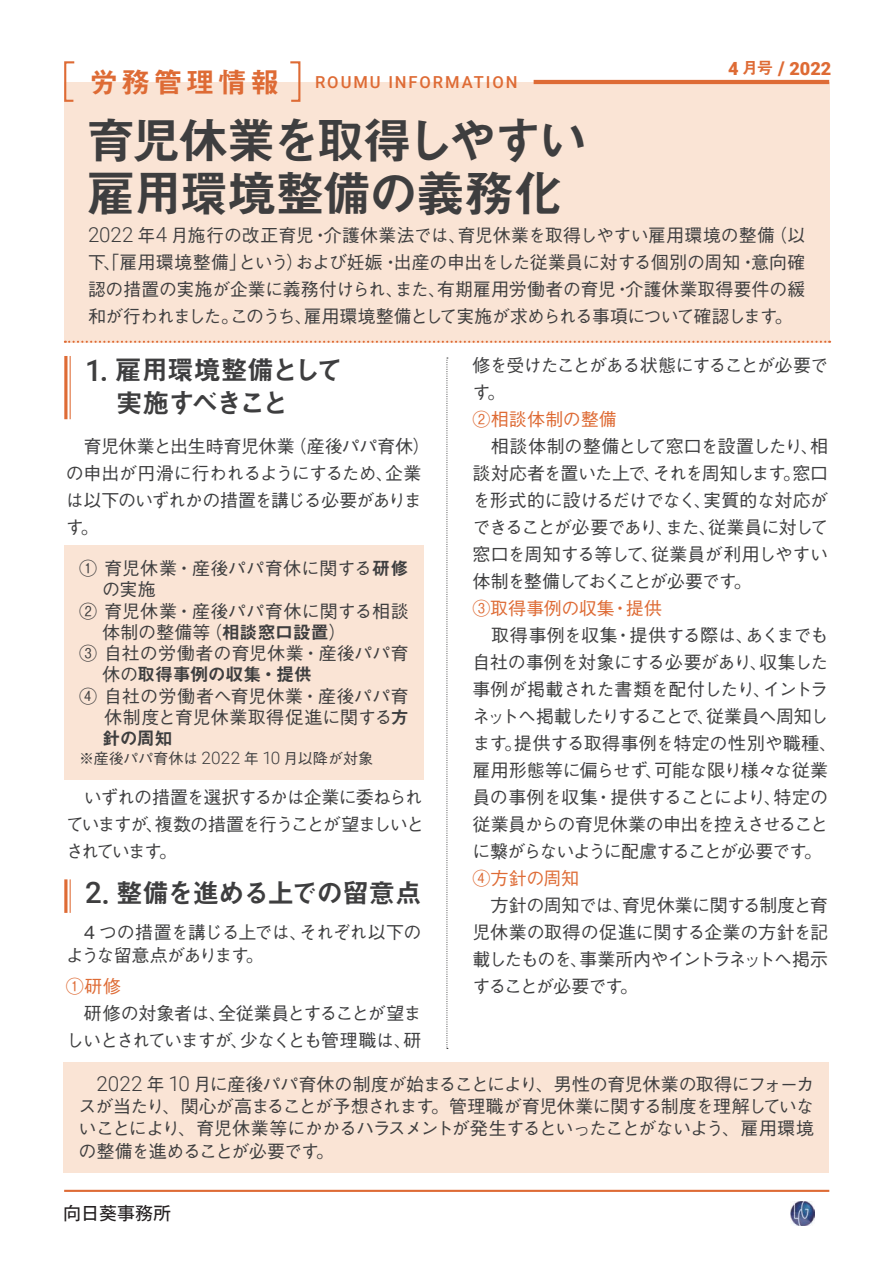
<style>
.page{position:relative;width:893px;height:1263px;background:#fff}
.page>*{position:absolute;margin:0;border:0;box-sizing:border-box;transform-origin:0 0}
.t1{font:49.5px/53.1px "Midashi Go Pr 6 N MB31 90 msp RKSJ H";letter-spacing:-.05em;color:#3e3e3f}
.t2{font:27px/33px "Midashi Go Pr 6 N MB31 90 msp RKSJ H";letter-spacing:-.05em;color:#3e3e3f}
.t3{font:900 18.15px "Roboto";color:#de6b35}
.t4{font:18px/27px "Gothic BBB Pr 6 N Medium 90 msp RKSJ H";letter-spacing:-.04em;color:#3e3e3f;text-align:justify}
.t5{font:18px "Gothic BBB Pr 6 N Medium 90 msp RKSJ H";letter-spacing:.01em;color:#3e3e3f}
.t6{font:18px/21.3px "Gothic BBB Pr 6 N Medium 90 msp RKSJ H";color:#3e3e3f;text-align:right}
.t7{font:18px "Gothic BBB Pr 6 N Medium 90 msp RKSJ H";letter-spacing:.005em;color:#de6b35}
.t8{font:18px/27px "Gothic BBB Pr 6 N Medium 90 msp RKSJ H";letter-spacing:-.065em;color:#3e3e3f}
.t9{font:18px "Gothic BBB Pr 6 N Medium 90 msp RKSJ H";letter-spacing:.005em;color:#3e3e3f}
.t10{font:18px "Midashi Go Pr 6 N MB31 90 msp RKSJ H";letter-spacing:-.025em;color:#3e3e3f}
.t11{font:18px "Motoya L Cedar W3 90 ms RKSJ H";color:#231f20}
.t12{font:500 16.5px "Roboto";letter-spacing:.12em;color:#de6b35}
.t13{font:15px "Gothic BBB Pr 6 N Medium 90 msp RKSJ H";color:#3e3e3f}
.s1{font-family:"Midashi Go Pr 6 N MB31 90 msp RKSJ H";font-weight:400;font-size:16.5px}
.s2{font-size:18.9px}
.s3{font-family:"Midashi Go Pr 6 N MB31 90 msp RKSJ H";font-weight:400;font-size:28.8px}
.s4{font-family:"Roboto";font-weight:300;font-size:20.7px}
.s5{font-family:"Roboto";font-weight:500;font-size:29.7px}
.s6{font-family:"Roboto";font-weight:500;font-size:31.05px}
.s7{font-family:"Midashi Go Pr 6 N MB31 90 msp RKSJ H"}
.s8{font-family:"Gothic BBB Pr 6 N Medium 90 msp RKSJ H"}
.s9{font-family:"Roboto";font-weight:300;font-size:17.25px}
</style>
<div class="page">
<img style="left:790px;top:1201px;width:24px;height:25px">
<div style="left:64px;top:82px;width:765px;height:260px;background:#fae4d5"></div>
<svg style="left:65px;top:341px;width:765px;height:2px"></svg>
<hr style="left:534px;top:80px;width:295px;height:4px;background:#de6b35">
<svg style="left:64px;top:61px;width:11px;height:41px"></svg>
<svg style="left:290px;top:61px;width:11px;height:41px"></svg>
<hr style="left:64px;top:1190px;width:765px;height:2px;background:#de6b35">
<hr style="left:70px;top:356px;width:1px;height:63px;background:#de6b35">
<hr style="left:64px;top:356px;width:3px;height:63px;background:#de6b35">
<hr style="left:70px;top:879px;width:1px;height:34px;background:#de6b35">
<hr style="left:64px;top:879px;width:3px;height:34px;background:#de6b35">
<svg style="left:446px;top:358px;width:2px;height:691px"></svg>
<div style="left:64px;top:1062px;width:765px;height:111px;background:#fae4d5"></div>
<div style="left:64px;top:545px;width:360px;height:235px;background:#fae4d5"></div>
<p class="t3" style="left:728px;top:58px;width:105px">4 <span class="s1">月号</span> <span class="s2">/</span> 2022</p>
<p class="t12" style="left:89px;top:73px;width:430px"><span class="s3">労務管理情報　</span>ROUMU INFORMATION</p>
<h1 class="t1" style="left:86px;top:120px;width:503px">育児休業を取得しやすい雇用環境整備の義務化</h1>
<p class="t4" style="left:88px;top:224px;width:719px"><span class="s4">2022</span> 年<span class="s4">4</span> 月施行の改正育児・介護休業法では、育児休業を取得しやすい雇用環境の整備（以下、「雇用環境整備」という）および妊娠・出産の申出をした従業員に対する個別の周知・意向確認の措置の実施が企業に義務付けられ、また、有期雇用労働者の育児・介護休業取得要件の緩和が行われました。このうち、雇用環境整備として実施が求められる事項について確認します。</p>
<h2 class="t2" style="left:116px;top:357px;width:229px;text-indent:-31px"><span class="s5">1</span><span class="s6">.</span> 雇用環境整備として実施すべきこと</h2>
<p class="t4" style="left:66px;top:435px;width:366px;text-align:left">　育児休業と出生時育児休業（産後パパ育休）の申出が円滑に行われるようにするため、企業は以下のいずれかの措置を講じる必要があります。</p>
<p class="t5" style="left:79px;top:562px;width:331px">① 育児休業・産後パパ育休に関する<span class="s7">研修</span></p>
<p class="t4" style="left:102px;top:579px;width:55px">の実施</p>
<p class="t5" style="left:79px;top:604px;width:331px">② 育児休業・産後パパ育休に関する相談</p>
<p class="t4" style="left:102px;top:621px;width:246px">体制の整備等（<span class="s7">相談窓口設置</span>）</p>
<p class="t9" style="left:79px;top:647px;width:331px">③ 自社の労働者の育児休業・産後パパ育</p>
<p class="t10" style="left:102px;top:668px;width:212px"><span class="s8">休の</span>取得事例の収集・提供</p>
<p class="t6" style="left:79px;top:688px;width:331px">④ 自社の労働者へ育児休業・産後パパ育休制度と育児休業取得促進に関する<span class="s7">方</span></p>
<p class="t10" style="left:102px;top:732px;width:72px">針の周知</p>
<p class="t13" style="left:79px;top:752px;width:296px">※産後パパ育休は <span class="s9">2022</span> 年 <span class="s9">10</span> 月以降が対象</p>
<p class="t4" style="left:66px;top:786px;width:360px">　いずれの措置を選択するかは企業に委ねられていますが、複数の措置を行うことが望ましいとされています。</p>
<h2 class="t2" style="left:85px;top:880px;width:338px"><span class="s5">2</span><span class="s6">.</span> 整備を進める上での留意点</h2>
<p class="t4" style="left:66px;top:922px;width:357px;line-height:23.5px">　4 つの措置を講じる上では、それぞれ以下のような留意点があります。</p>
<p class="t7" style="left:66px;top:979px;width:57px">①研修</p>
<p class="t4" style="left:66px;top:1002px;width:357px">　研修の対象者は、全従業員とすることが望ましいとされていますが、少なくとも管理職は、研</p>
<p class="t8" style="left:472px;top:354px;width:357px">修を受けたことがある状態にすることが必要です。</p>
<p class="t7" style="left:472px;top:412px;width:146px">②相談体制の整備</p>
<p class="t4" style="left:472px;top:435px;width:357px">　相談体制の整備として窓口を設置したり、相談対応者を置いた上で、それを周知します。窓口を形式的に設けるだけでなく、実質的な対応ができることが必要であり、また、従業員に対して窓口を周知する等して、従業員が利用しやすい体制を整備しておくことが必要です。</p>
<p class="t7" style="left:472px;top:601px;width:191px">③取得事例の収集・提供</p>
<p class="t4" style="left:472px;top:624px;width:366px;text-align:left">　取得事例を収集・提供する際は、あくまでも自社の事例を対象にする必要があり、収集した事例が掲載された書類を配付したり、イントラネットへ掲載したりすることで、従業員へ周知します。提供する取得事例を特定の性別や職種、雇用形態等に偏らせず、可能な限り様々な従業員の事例を収集・提供することにより、特定の従業員からの育児休業の申出を控えさせることに繋がらないように配慮することが必要です。</p>
<p class="t7" style="left:472px;top:871px;width:108px">④方針の周知</p>
<p class="t4" style="left:472px;top:894px;width:357px">　方針の周知では、育児休業に関する制度と育児休業の取得の促進に関する企業の方針を記載したものを、事業所内やイントラネットへ掲示することが必要です。</p>
<p class="t4" style="left:79px;top:1075px;width:737px;line-height:22.4px;text-indent:18px"><span class="s4">2022</span> 年 <span class="s4">10</span> 月に産後パパ育休の制度が始まることにより、男性の育児休業の取得にフォーカスが当たり、関心が高まることが予想されます。管理職が育児休業に関する制度を理解していないことにより、育児休業等にかかるハラスメントが発生するといったことがないよう、雇用環境の整備を進めることが必要です。</p>
<p class="t11" style="left:63px;top:1204px;width:109px">向日葵事務所</p>
</div>
